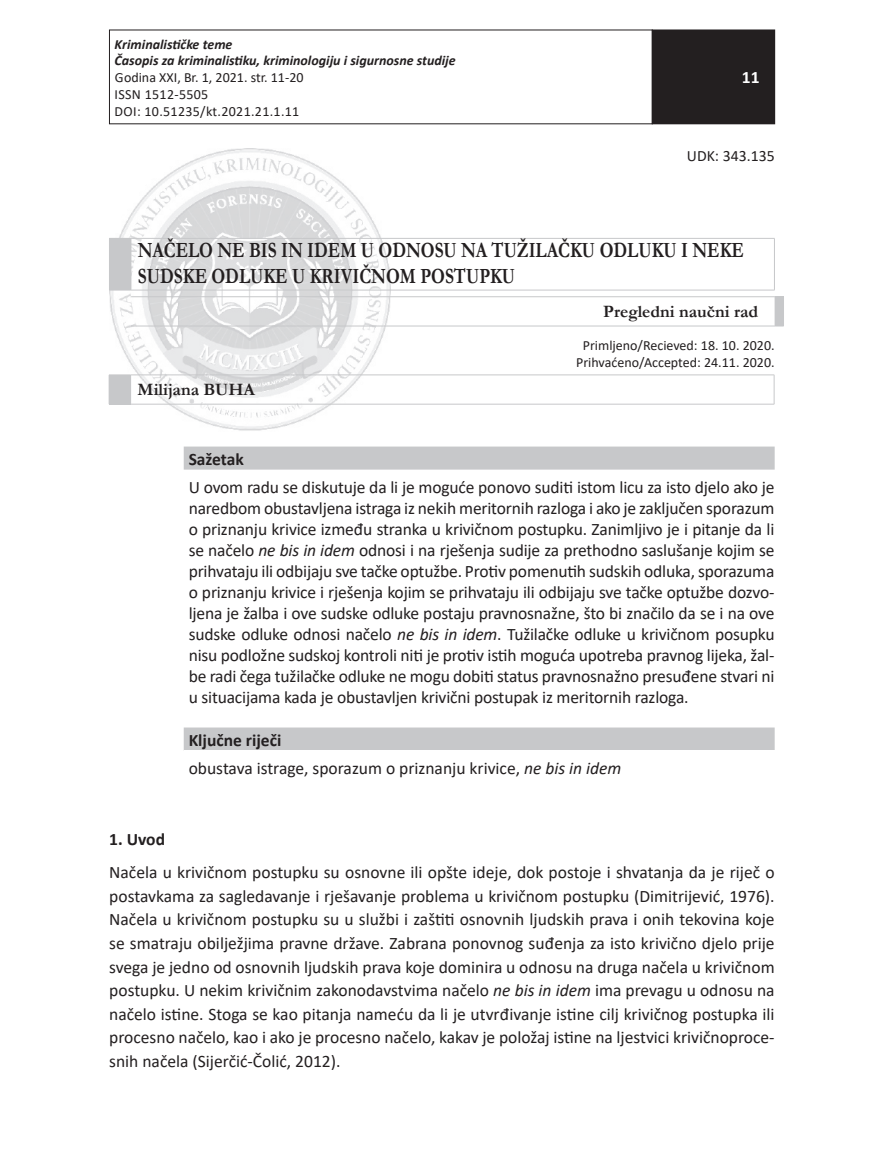
<style>
.page{position:relative;width:874px;height:1166px;background:#fff}
.page>*{position:absolute;margin:0;border:0;box-sizing:border-box;transform-origin:0 0}
.t1{font:700 21.88px/26.2px "Garamond";color:#231f20;scale:.8 1}
.t2{font:17.5px/21px "Calibri";color:#231f20;text-align:justify}
.t3{font:700 17.5px "Garamond";color:#231f20}
.t4{font:700 17.5px "Calibri";color:#231f20}
.t5{font:700 17.5px "Calibri";color:#fff}
.t6{font:15.75px "Calibri";color:#231f20}
.t7{font:14px "Calibri";color:#231f20}
.t8{font:italic 700 14px "Calibri";color:#231f20}
.t9{font:14px "Calibri";letter-spacing:.02em;color:#231f20}
.s1{font-style:italic}
</style>
<div class="page">
<div style="left:651px;top:30px;width:123px;height:94px;background:#231f20"></div>
<div style="left:651px;top:30px;width:123px;height:94px;border:1px solid #231f20"></div>
<img style="left:109px;top:149px;width:282px;height:282px">
<svg style="left:184px;top:446px;width:590px;height:304px"></svg>
<hr style="left:131px;top:296px;width:643px;height:1px;background:#c7c8ca">
<hr style="left:131px;top:326px;width:643px;height:1px;background:#c7c8ca">
<svg style="left:774px;top:296px;width:9px;height:31px"></svg>
<div style="left:109px;top:238px;width:22px;height:52px;background:#c7c8ca"></div>
<hr style="left:131px;top:238px;width:643px;height:1px;background:#c7c8ca">
<hr style="left:131px;top:239px;width:1px;height:51px;background:#c7c8ca">
<hr style="left:773px;top:239px;width:1px;height:51px;background:#c7c8ca">
<svg style="left:109px;top:290px;width:22px;height:1px"></svg>
<hr style="left:131px;top:290px;width:643px;height:1px;background:#c7c8ca">
<hr style="left:130px;top:375px;width:644px;height:1px;background:#c7c8ca">
<svg style="left:773px;top:375px;width:1px;height:29px"></svg>
<svg style="left:109px;top:375px;width:22px;height:30px"></svg>
<hr style="left:130px;top:404px;width:644px;height:1px;background:#c7c8ca">
<p class="t8" style="left:115px;top:34px;width:119px">Kriminalističke teme</p>
<p class="t8" style="left:115px;top:51px;width:342px">Časopis za kriminalistiku, kriminologiju i sigurnosne studije</p>
<p class="t7" style="left:115px;top:68px;width:190px">Godina XXI, Br. 1, 2021. str. 11-20</p>
<p class="t9" style="left:115px;top:85px;width:95px">ISSN 1512-5505</p>
<p class="t9" style="left:115px;top:101px;width:186px">DOI: 10.51235/kt.2021.21.1.11</p>
<p class="t5" style="left:741px;top:65px;width:19px">11</p>
<p class="t6" style="left:686px;top:144px;width:89px">UDK: 343.135</p>
<p class="t1" style="left:138px;top:237px;width:758px">NAČELO NE BIS IN IDEM U ODNOSU NA TUŽILAČKU ODLUKU I NEKE<br>SUDSKE ODLUKE U KRIVIČNOM POSTUPKU</p>
<p class="t3" style="left:603px;top:300px;width:156px">Pregledni naučni rad</p>
<p class="t3" style="left:137px;top:378px;width:119px">Milijana BUHA</p>
<p class="t7" style="left:582px;top:336px;width:193px">Primljeno/Recieved: 18. 10. 2020.</p>
<p class="t7" style="left:576px;top:353px;width:200px">Prihvaćeno/Accepted: 24.11. 2020.</p>
<p class="t4" style="left:189px;top:446px;width:57px">Sažetak</p>
<p class="t2" style="left:189px;top:476px;width:587px">U ovom radu se diskutuje da li je moguće ponovo suditi istom licu za isto djelo ako je naredbom obustavljena istraga iz nekih meritornih razloga i ako je zaključen sporazum o priznanju krivice između stranka u krivičnom postupku. Zanimljivo je i pitanje da li se načelo <span class="s1">ne bis in idem</span> odnosi i na rješenja sudije za prethodno saslušanje kojim se prihvataju ili odbijaju sve tačke optužbe. Protiv pomenutih sudskih odluka, sporazuma o priznanju krivice i rješenja kojim se prihvataju ili odbijaju sve tačke optužbe dozvo&shy;ljena je žalba i ove sudske odluke postaju pravnosnažne, što bi značilo da se i na ove sudske odluke odnosi načelo <span class="s1">ne bis in idem</span>. Tužilačke odluke u krivičnom posupku nisu podložne sudskoj kontroli niti je protiv istih moguća upotreba pravnog lijeka, žal&shy;be radi čega tužilačke odluke ne mogu dobiti status pravnosnažno presuđene stvari ni u situacijama kada je obustavljen krivični postupak iz meritornih razloga.</p>
<p class="t4" style="left:189px;top:727px;width:94px">Ključne riječi</p>
<p class="t2" style="left:189px;top:757px;width:434px">obustava istrage, sporazum o priznanju krivice, <span class="s1">ne bis in idem</span></p>
<p class="t4" style="left:109px;top:826px;width:57px">1. Uvod</p>
<p class="t2" style="left:109px;top:860px;width:666px;line-height:23.6px">Načela u krivičnom postupku su osnovne ili opšte ideje, dok postoje i shvatanja da je riječ o postavkama za sagledavanje i rješavanje problema u krivičnom postupku (Dimitrijević, 1976).<br>Načela u krivičnom postupku su u službi i zaštiti osnovnih ljudskih prava i onih tekovina koje se smatraju obilježjima pravne države. Zabrana ponovnog suđenja za isto krivično djelo prije svega je jedno od osnovnih ljudskih prava koje dominira u odnosu na druga načela u krivičnom postupku. U nekim krivičnim zakonodavstvima načelo <span class="s1">ne bis in idem</span> ima prevagu u odnosu na načelo istine. Stoga se kao pitanja nameću da li je utvrđivanje istine cilj krivičnog postupka ili procesno načelo, kao i ako je procesno načelo, kakav je položaj istine na ljestvici krivičnoproce&shy;snih načela (Sijerčić-Čolić, 2012).</p>
</div>
